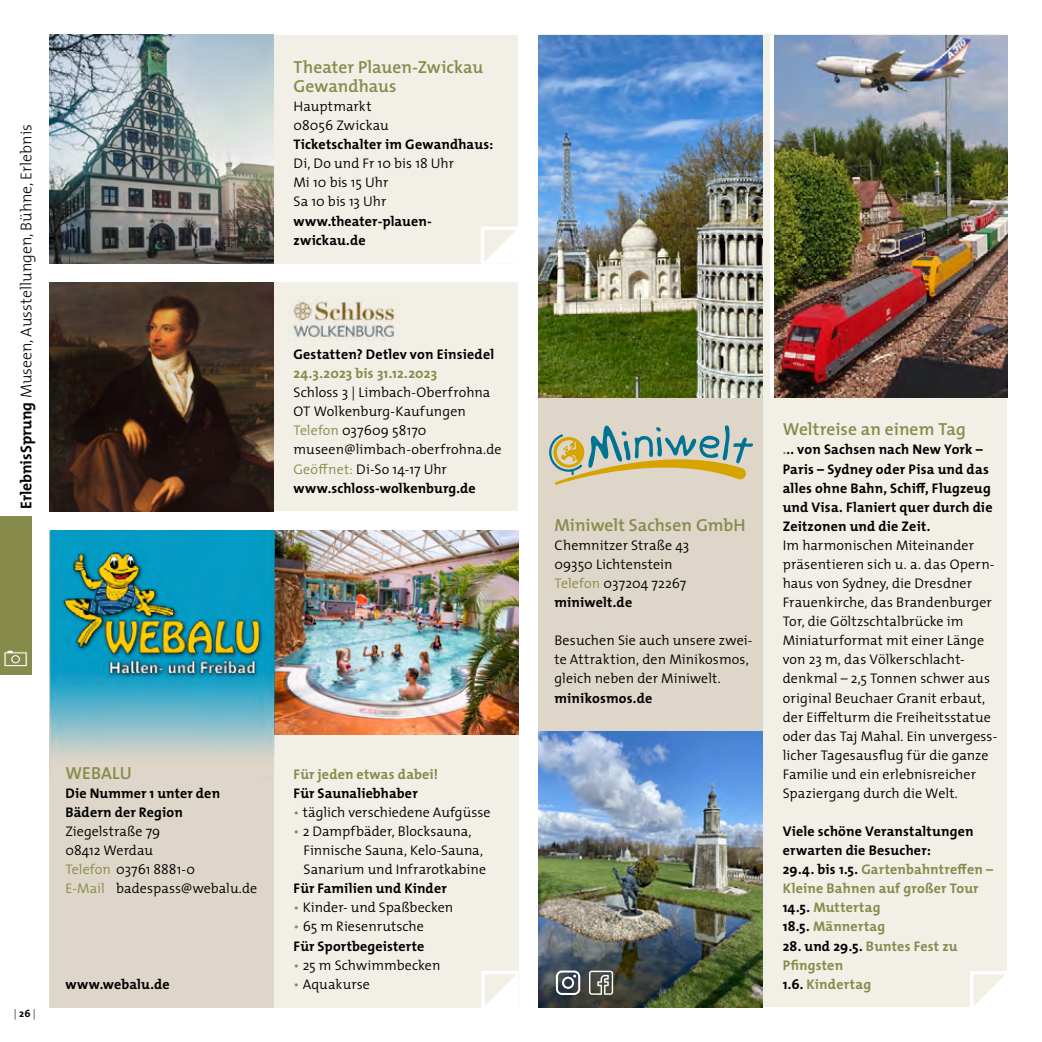
<style>
.page{position:relative;width:1042px;height:1042px;background:#fff}
.page>*{position:absolute;margin:0;border:0;box-sizing:border-box;transform-origin:0 0}
.t1{font:600 17.5px "The Mix";color:#868b4b}
.t2{font:300 15.75px "The Mix";color:#000}
.t3{font:300 14px/19.1px "The Mix";letter-spacing:.005em;color:#000}
.t4{font:700 14px/19.1px "The Mix";letter-spacing:.01em;color:#000}
.t5{font:700 14px/19.1px "The Mix";letter-spacing:.015em;color:#868b4b}
.t6{font:300 10.5px "The Mix";color:#000}
.s1{font-weight:700}
.s2{color:#868b4b}
.s3{color:#000}
</style>
<div class="page">
<div style="left:49px;top:282px;width:469px;height:229px;background:#f2efe7"></div>
<img style="left:49px;top:282px;width:225px;height:229px">
<div style="left:49px;top:35px;width:469px;height:229px;background:#f2efe7"></div>
<svg style="left:481px;top:226px;width:37px;height:38px"></svg>
<img style="left:49px;top:35px;width:225px;height:229px">
<div style="left:0;top:516px;width:32px;height:158px;background:#868b4b"></div>
<svg style="left:4px;top:650px;width:24px;height:17px"></svg>
<div style="left:538px;top:35px;width:469px;height:972px;background:#f2efe7"></div>
<div style="left:538px;top:387px;width:225px;height:620px;background:#ded6c8"></div>
<svg style="left:970px;top:971px;width:37px;height:36px"></svg>
<img style="left:538px;top:35px;width:225px;height:362px">
<img style="left:774px;top:35px;width:233px;height:362px">
<img style="left:292px;top:296px;width:103px;height:45px">
<div style="left:50px;top:531px;width:468px;height:477px;background:#f2efe7"></div>
<div style="left:50px;top:531px;width:224px;height:476px;background:#ded6c8"></div>
<img style="left:274px;top:531px;width:244px;height:203px">
<svg style="left:481px;top:969px;width:38px;height:39px"></svg>
<img style="left:50px;top:531px;width:224px;height:226px">
<svg style="left:549px;top:425px;width:204px;height:60px"></svg>
<img style="left:538px;top:732px;width:225px;height:275px">
<svg style="left:589px;top:970px;width:24px;height:25px"></svg>
<svg style="left:556px;top:970px;width:24px;height:25px"></svg>
<p class="t2" style="left:13px;top:509px;width:386px;rotate:-90deg"><span class="s1">ErlebnisSprung</span> Museen, Ausstellungen, Bühne, Erlebnis</p>
<p class="t1" style="left:293px;top:52px;width:191px">Theater Plauen-Zwickau</p>
<p class="t1" style="left:293px;top:71px;width:105px">Gewandhaus</p>
<p class="t3" style="left:293px;top:96px;width:80px">Hauptmarkt</p>
<p class="t3" style="left:293px;top:115px;width:97px">08056 Zwickau</p>
<p class="t4" style="left:293px;top:135px;width:201px">Ticketschalter im Gewandhaus:</p>
<p class="t3" style="left:293px;top:154px;width:162px">Di, Do und Fr 10 bis 18 Uhr</p>
<p class="t3" style="left:293px;top:173px;width:96px">Mi 10 bis 15 Uhr</p>
<p class="t3" style="left:293px;top:192px;width:94px">Sa 10 bis 13 Uhr</p>
<p class="t4" style="left:293px;top:211px;width:140px">www.theater-plauen-</p>
<p class="t4" style="left:293px;top:230px;width:74px">zwickau.de</p>
<p class="t4" style="left:293px;top:344px;width:202px">Gestatten? Detlev von Einsiedel</p>
<p class="t5" style="left:293px;top:363px;width:145px">24.3.2023 bis 31.12.2023</p>
<p class="t3" style="left:293px;top:382px;width:198px">Schloss 3 | Limbach-Oberfrohna</p>
<p class="t3" style="left:293px;top:402px;width:174px">OT Wolkenburg-Kaufungen</p>
<p class="t3" style="left:293px;top:421px;width:134px"><span class="s2">Telefon</span> 037609 58170</p>
<p class="t3" style="left:293px;top:440px;width:210px">museen@limbach-oberfrohna.de</p>
<p class="t3" style="left:293px;top:459px;width:155px"><span class="s2">Geöffnet:</span> Di-So 14-17 Uhr</p>
<p class="t4" style="left:293px;top:478px;width:184px">www.schloss-wolkenburg.de</p>
<p class="t1" style="left:65px;top:758px;width:68px">WEBALU</p>
<p class="t4" style="left:65px;top:783px;width:156px">Die Nummer 1 unter den</p>
<p class="t4" style="left:65px;top:802px;width:119px">Bädern der Region</p>
<p class="t3" style="left:65px;top:821px;width:96px">Ziegelstraße 79</p>
<p class="t3" style="left:65px;top:840px;width:89px">08412 Werdau</p>
<p class="t3" style="left:65px;top:859px;width:131px"><span class="s2">Telefon</span> 03761 8881-0</p>
<p class="t3" style="left:65px;top:878px;width:193px"><span class="s2">E-Mail</span> badespass@webalu.de</p>
<p class="t6" style="left:14px;top:1005px;width:24px">| <span class="s1">26</span> |</p>
<p class="t4" style="left:65px;top:974px;width:106px">www.webalu.de</p>
<p class="t5" style="left:294px;top:764px;width:146px">Für jeden etwas dabei!</p>
<p class="t4" style="left:294px;top:783px;width:126px">Für Saunaliebhaber</p>
<p class="t3" style="left:294px;top:802px;width:198px"><span class="s2">•</span> täglich verschiedene Aufgüsse</p>
<p class="t3" style="left:304px;top:821px;width:184px;text-indent:-10px"><span class="s2">•</span> 2 Dampfbäder, Blocksauna,<br>Finnische Sauna, Kelo-Sauna,<br>Sanarium und Infrarotkabine</p>
<p class="t4" style="left:294px;top:878px;width:155px">Für Familien und Kinder</p>
<p class="t3" style="left:294px;top:897px;width:161px"><span class="s2">•</span> Kinder- und Spaßbecken</p>
<p class="t3" style="left:294px;top:917px;width:132px"><span class="s2">•</span> 65 m Riesenrutsche</p>
<p class="t4" style="left:294px;top:936px;width:132px">Für Sportbegeisterte</p>
<p class="t3" style="left:294px;top:955px;width:148px"><span class="s2">•</span> 25 m Schwimmbecken</p>
<p class="t3" style="left:294px;top:974px;width:78px"><span class="s2">•</span> Aquakurse</p>
<p class="t1" style="left:554px;top:510px;width:192px">Miniwelt Sachsen GmbH</p>
<p class="t3" style="left:554px;top:535px;width:136px">Chemnitzer Straße 43</p>
<p class="t3" style="left:554px;top:554px;width:120px">09350 Lichtenstein</p>
<p class="t3" style="left:554px;top:573px;width:133px"><span class="s2">Telefon</span> 037204 72267</p>
<p class="t4" style="left:554px;top:592px;width:79px">miniwelt.de</p>
<p class="t3" style="left:554px;top:630px;width:200px">Besuchen Sie auch unsere zwei&shy;te Attraktion, den Minikosmos, gleich neben der Miniwelt.</p>
<p class="t4" style="left:554px;top:688px;width:99px">minikosmos.de</p>
<p class="t1" style="left:783px;top:415px;width:185px">Weltreise an einem Tag</p>
<p class="t4" style="left:783px;top:440px;width:211px"><span class="s2">.</span>.. von Sachsen nach New York –<br>Paris – Sydney oder Pisa und das alles ohne Bahn, Schiff, Flugzeug und Visa. Flaniert quer durch die<br>Zeitzonen und die Zeit.</p>
<p class="t3" style="left:783px;top:535px;width:216px">Im harmonischen Miteinander präsentieren sich u. a. das Opern&shy;haus von Sydney, die Dresdner<br>Frauenkirche, das Brandenburger<br>Tor, die Göltzschtalbrücke im<br>Miniaturformat mit einer Länge von 23 m, das Völkerschlacht&shy;denkmal – 2,5 Tonnen schwer aus original Beuchaer Granit erbaut, der Eiffelturm die Freiheitsstatue oder das Taj Mahal. Ein unvergess&shy;licher Tagesausflug für die ganze<br>Familie und ein erlebnisreicher<br>Spaziergang durch die Welt.</p>
<p class="t4" style="left:783px;top:821px;width:192px">Viele schöne Veranstaltungen erwarten die Besucher:</p>
<p class="t5" style="left:783px;top:859px;width:212px"><span class="s3">29.4. bis 1.5.</span> Gartenbahntreffen –<br>Kleine Bahnen auf großer Tour</p>
<p class="t5" style="left:783px;top:898px;width:99px"><span class="s3">14.5.</span> Muttertag</p>
<p class="t5" style="left:783px;top:917px;width:104px"><span class="s3">18.5.</span> Männertag</p>
<p class="t5" style="left:783px;top:936px;width:176px"><span class="s3">28. und 29.5.</span> Buntes Fest zu<br>Pfingsten</p>
<p class="t5" style="left:783px;top:974px;width:90px"><span class="s3">1.6.</span> Kindertag</p>
</div>
